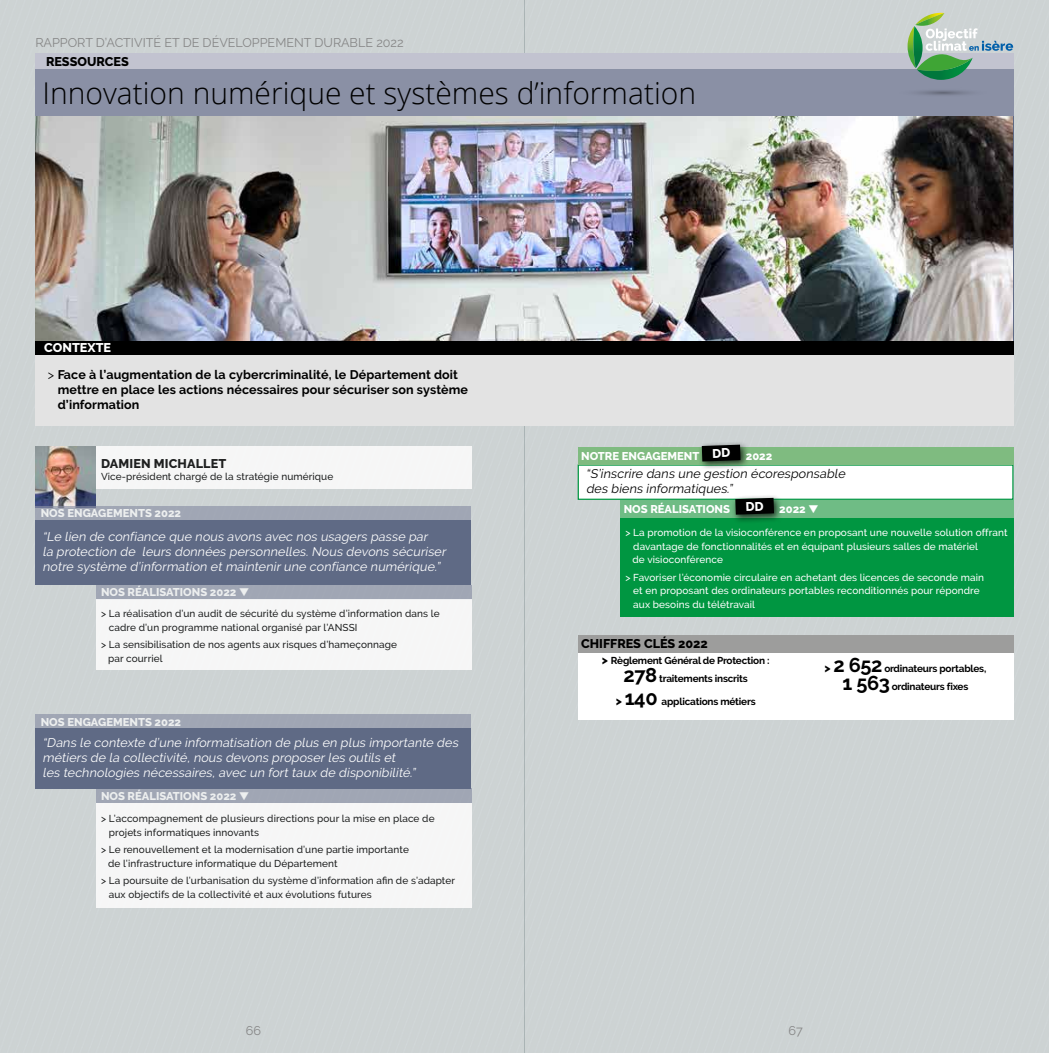
<style>
.page{position:relative;width:1049px;height:1053px;background:#fff}
.page>*{position:absolute;margin:0;border:0;box-sizing:border-box;transform-origin:0 0}
.t1{font:300 30px "Open Sans";color:#000}
.t2{font:700 12.62px/13.8px "Raleway";color:#000}
.t3{font:12.62px "Raleway";color:#878787}
.t4{font:800 12.62px "Raleway";color:#000}
.t5{font:800 12.62px "Raleway";color:#fff}
.t6{font:italic 12.5px/15px "Raleway";letter-spacing:-.015em;color:#fff}
.t7{font:700 12.5px/15px "Raleway";letter-spacing:.01em;color:#000}
.t8{font:italic 12.5px/15px "Raleway";color:#000}
.t9{font:800 11.25px "Raleway";color:#fff}
.t10{font:500 10px/13.8px "Raleway";letter-spacing:.01em;color:#000}
.t11{font:500 10px/13.8px "Raleway";letter-spacing:.01em;color:#fff}
.t12{font:700 10px/17.5px "Raleway";letter-spacing:-.02em;color:#000;text-align:center}
.s1{font-weight:400}
.s2{font-weight:400;font-size:11.25px}
.s3{font-weight:800;font-size:11.88px}
.s4{font-size:20px}
</style>
<div class="page">
<div style="left:0;top:0;width:1049px;height:1052px;background:#cdd3d3"></div>
<div style="left:35px;top:53px;width:978px;height:17px;background:#c2c3d0"></div>
<div style="left:35px;top:70px;width:978px;height:46px;background:#8a90a5"></div>
<img style="left:35px;top:446px;width:61px;height:60px">
<div style="left:96px;top:585px;width:375px;height:14px;background:#a0a6b4"></div>
<div style="left:35px;top:506px;width:436px;height:14px;background:#a0a6b4"></div>
<div style="left:35px;top:714px;width:436px;height:14px;background:#a0a6b4"></div>
<div style="left:96px;top:446px;width:375px;height:43px;background:#f6f6f6"></div>
<div style="left:96px;top:599px;width:375px;height:71px;background:#f6f6f6"></div>
<div style="left:35px;top:520px;width:436px;height:65px;background:#5f6a85"></div>
<div style="left:96px;top:788px;width:375px;height:15px;background:#a0a6b4"></div>
<div style="left:96px;top:803px;width:375px;height:104px;background:#f6f6f6"></div>
<div style="left:35px;top:728px;width:436px;height:60px;background:#5f6a85"></div>
<div style="left:35px;top:355px;width:978px;height:70px;background:#e3e3e3"></div>
<div style="left:35px;top:340px;width:978px;height:15px;background:#000"></div>
<img style="left:35px;top:116px;width:977px;height:224px">
<div style="left:578px;top:634px;width:435px;height:19px;background:#9d9d9c"></div>
<div style="left:578px;top:653px;width:435px;height:66px;background:#fff"></div>
<div style="left:578px;top:465px;width:435px;height:34px;background:#fff"></div>
<div style="left:578px;top:464px;width:435px;height:36px;border:1px solid #009641"></div>
<div style="left:620px;top:517px;width:393px;height:100px;background:#009641"></div>
<div style="left:578px;top:446px;width:435px;height:18px;background:#7fbb80"></div>
<div style="left:698px;top:440px;width:52px;height:30px;background:#000;opacity:.75"></div>
<div style="left:620px;top:500px;width:393px;height:17px;background:#6fbc85"></div>
<div style="left:731px;top:494px;width:52px;height:29px;background:#000;opacity:.75"></div>
<svg style="left:907px;top:13px;width:106px;height:67px"></svg>
<svg style="left:1013px;top:85px;width:11px;height:14px"></svg>
<svg style="left:702px;top:444px;width:38px;height:17px"></svg>
<svg style="left:735px;top:498px;width:39px;height:16px"></svg>
<p class="t3" style="left:35px;top:36px;width:370px">RAPPORT D’ACTIVITÉ ET DE DÉVELOPPEMENT DURABLE 2022</p>
<h1 class="t1" style="left:43px;top:73px;width:655px">Innovation numérique et systèmes d’information</h1>
<p class="t4" style="left:46px;top:54px;width:84px">RESSOURCES</p>
<p class="t5" style="left:44px;top:341px;width:68px">CONTEXTE</p>
<p class="t7" style="left:58px;top:367px;width:412px;text-indent:-10px"><span class="s1">&gt;</span> Face à l’augmentation de la cybercriminalité, le Département doit mettre en place les actions nécessaires pour sécuriser son système d’information</p>
<p class="t2" style="left:57px;top:369px;width:421px;text-indent:-9px"><span class="s2">&gt;</span> La loi d’adaptation de la société au vieillissement conforte le département dans son rôle d’accompagnement des personnes âgées</p>
<p class="t4" style="left:101px;top:456px;width:127px">DAMIEN MICHALLET</p>
<p class="t10" style="left:101px;top:469px;width:234px">Vice-président chargé de la stratégie numérique</p>
<p class="t9" style="left:41px;top:507px;width:142px">NOS ENGAGEMENTS 2022</p>
<p class="t6" style="left:43px;top:529px;width:407px">“Le lien de confiance que nous avons avec nos usagers passe par<br>la protection de leurs données personnelles. Nous devons sécuriser notre système d’information et maintenir une confiance numérique.”</p>
<p class="t9" style="left:101px;top:585px;width:150px">NOS RÉALISATIONS 2022 ▼</p>
<p class="t10" style="left:109px;top:606px;width:332px;text-indent:-8px">&gt; La réalisation d’un audit de sécurité du système d’information dans le cadre d’un programme national organisé par l’ANSSI</p>
<p class="t10" style="left:108px;top:637px;width:290px;text-indent:-7px">&gt; La sensibilisation de nos agents aux risques d’hameçonnage par courriel</p>
<p class="t9" style="left:41px;top:715px;width:142px">NOS ENGAGEMENTS 2022</p>
<p class="t6" style="left:43px;top:735px;width:420px">“Dans le contexte d’une informatisation de plus en plus importante des métiers de la collectivité, nous devons proposer les outils et<br>les technologies nécessaires, avec un fort taux de disponibilité.”</p>
<p class="t9" style="left:101px;top:789px;width:150px">NOS RÉALISATIONS 2022 ▼</p>
<p class="t10" style="left:109px;top:811px;width:327px;text-indent:-8px">&gt; L’accompagnement de plusieurs directions pour la mise en place de projets informatiques innovants</p>
<p class="t10" style="left:108px;top:842px;width:302px;text-indent:-7px">&gt; Le renouvellement et la modernisation d’une partie importante de l’infrastructure informatique du Département</p>
<p class="t10" style="left:109px;top:873px;width:348px;text-indent:-8px">&gt; La poursuite de l’urbanisation du système d’information afin de s’adapter aux objectifs de la collectivité et aux évolutions futures</p>
<p class="t3" style="left:246px;top:1022px;width:17px">66</p>
<p class="t9" style="left:581px;top:450px;width:120px">NOTRE ENGAGEMENT</p>
<p class="t9" style="left:746px;top:450px;width:28px">2022</p>
<p class="t8" style="left:586px;top:466px;width:263px">“S’inscrire dans une gestion écoresponsable des biens informatiques.”</p>
<p class="t11" style="left:632px;top:525px;width:376px;text-indent:-7px">&gt; La promotion de la visioconférence en proposant une nouvelle solution offrant davantage de fonctionnalités et en équipant plusieurs salles de matériel<br>de visioconférence</p>
<p class="t11" style="left:633px;top:570px;width:352px;text-indent:-8px">&gt; Favoriser l’économie circulaire en achetant des licences de seconde main et en proposant des ordinateurs portables reconditionnés pour répondre aux besoins du télétravail</p>
<p class="t9" style="left:624px;top:503px;width:108px">NOS RÉALISATIONS</p>
<p class="t9" style="left:779px;top:503px;width:41px">2022 ▼</p>
<p class="t4" style="left:581px;top:636px;width:128px">CHIFFRES CLÉS 2022</p>
<p class="t12" style="left:602px;top:652px;width:169px"><span class="s3">&gt;</span> Règlement Général de Protection :<br><span class="s4">278</span> traitements inscrits</p>
<p class="t12" style="left:616px;top:692px;width:141px"><span class="s3">&gt;</span> <span class="s4">140</span> applications métiers</p>
<p class="t12" style="left:824px;top:659px;width:163px"><span class="s3">&gt;</span> <span class="s4">2 652</span> ordinateurs portables,<br><span class="s4">1 563</span> ordinateurs fixes</p>
<p class="t3" style="left:788px;top:1022px;width:16px">67</p>
</div>
